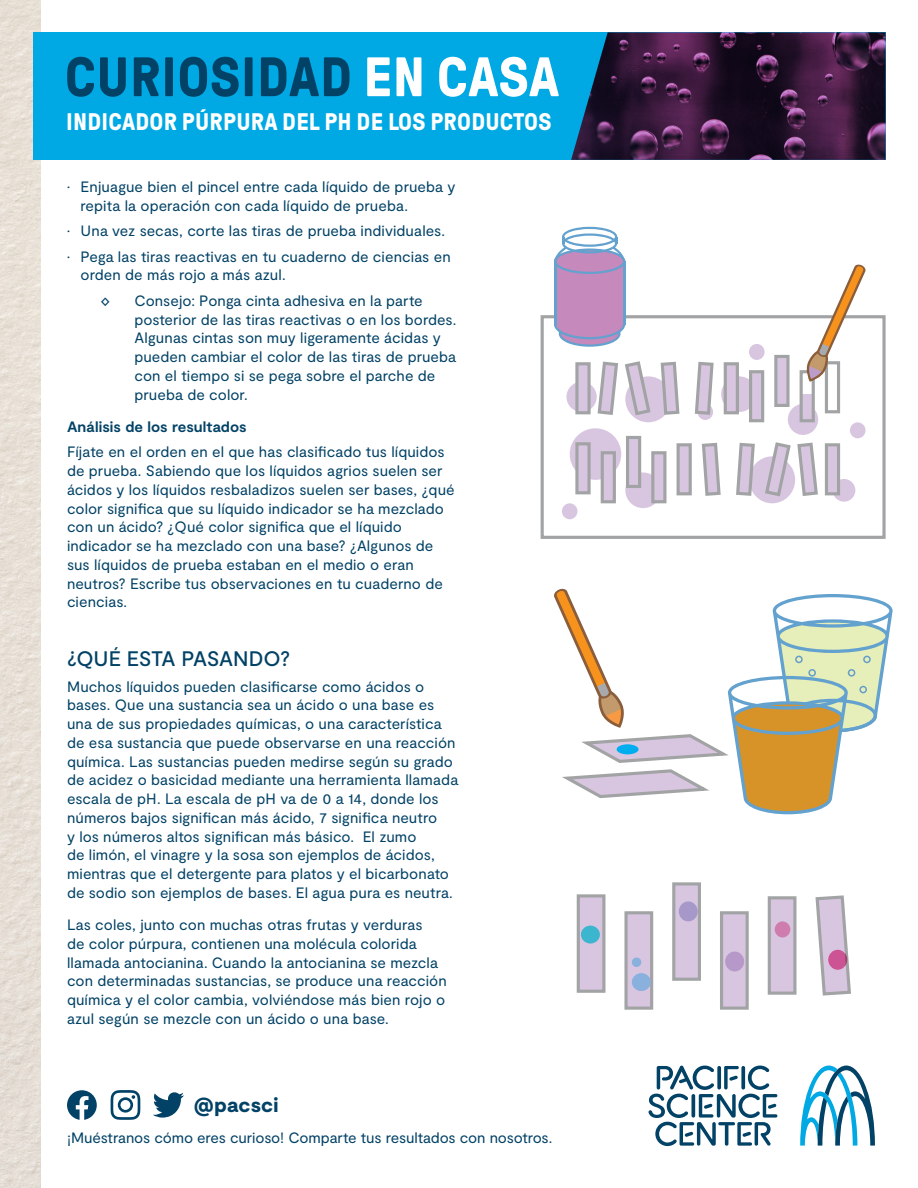
<style>
.page{position:relative;width:918px;height:1188px;background:#fff}
.page>*{position:absolute;margin:0;border:0;box-sizing:border-box;transform-origin:0 0}
.t1{font:700 55.5px "GT Pressura";letter-spacing:.01em;color:#024266}
.t2{font:700 24px "GT Pressura";letter-spacing:.01em;color:#fff}
.Heading1{font:500 21px "Moderat";letter-spacing:-.02em;color:#024266}
.t3{font:900 20.4px "Moderat";letter-spacing:.01em;color:#024266}
.Body{font:15px/18.8px "Moderat";letter-spacing:.005em;color:#024266}
.Body_PreBullets{font:700 15px "Moderat";letter-spacing:.005em;color:#024266}
.s1{color:#fff}
</style>
<div class="page">
<img style="left:0;top:0;width:40px;height:1188px">
<div style="left:33px;top:32px;width:853px;height:128px;background:#00a8e4"></div>
<img style="left:571px;top:32px;width:315px;height:128px">
<svg style="left:800px;top:1066px;width:75px;height:80px"></svg>
<svg style="left:648px;top:1065px;width:129px;height:81px"></svg>
<svg style="left:153px;top:1092px;width:31px;height:26px"></svg>
<svg style="left:111px;top:1090px;width:29px;height:30px"></svg>
<svg style="left:67px;top:1090px;width:30px;height:30px"></svg>
<div style="left:541px;top:315px;width:345px;height:224px;background:#fff;border:3px solid #a2a3a5"></div>
<div style="left:566px;top:382px;width:31px;height:30px;background:#d8c6e0;border-radius:50%"></div>
<div style="left:625px;top:376px;width:46px;height:46px;background:#d8c6e0;border-radius:50%"></div>
<div style="left:721px;top:376px;width:36px;height:36px;background:#d8c6e0;border-radius:50%"></div>
<div style="left:625px;top:472px;width:36px;height:36px;background:#d8c6e0;border-radius:50%"></div>
<div style="left:570px;top:428px;width:51px;height:52px;background:#d8c6e0;border-radius:50%"></div>
<div style="left:833px;top:479px;width:22px;height:23px;background:#d8c6e0;border-radius:50%"></div>
<div style="left:749px;top:456px;width:46px;height:47px;background:#d8c6e0;border-radius:50%"></div>
<div style="left:788px;top:404px;width:30px;height:31px;background:#d8c6e0;border-radius:50%"></div>
<svg style="left:697px;top:404px;width:16px;height:16px"></svg>
<div style="left:749px;top:344px;width:16px;height:16px;background:#d8c6e0;border-radius:50%"></div>
<div style="left:562px;top:503px;width:16px;height:16px;background:#d8c6e0;border-radius:50%"></div>
<div style="left:850px;top:422px;width:16px;height:16px;background:#d8c6e0;border-radius:50%"></div>
<div style="left:575px;top:362px;width:16px;height:52px;background:#d8c6e0;border:3px solid #a2a3a5"></div>
<svg style="left:596px;top:361px;width:56px;height:55px"></svg>
<svg style="left:659px;top:361px;width:21px;height:56px"></svg>
<svg style="left:694px;top:361px;width:20px;height:56px"></svg>
<div style="left:724px;top:362px;width:15px;height:52px;background:#d8c6e0;border:3px solid #a2a3a5"></div>
<div style="left:749px;top:370px;width:15px;height:52px;background:#d8c6e0;border:3px solid #a2a3a5"></div>
<div style="left:774px;top:355px;width:16px;height:52px;background:#d8c6e0;border:3px solid #a2a3a5"></div>
<div style="left:801px;top:394px;width:12px;height:27px;background:#d8c6e0"></div>
<div style="left:800px;top:370px;width:15px;height:52px;border:3px solid #a2a3a5"></div>
<div style="left:825px;top:361px;width:15px;height:52px;border:3px solid #a2a3a5"></div>
<div style="left:825px;top:443px;width:15px;height:52px;background:#d8c6e0;border:3px solid #a2a3a5"></div>
<svg style="left:764px;top:442px;width:54px;height:56px"></svg>
<svg style="left:736px;top:442px;width:21px;height:54px"></svg>
<svg style="left:701px;top:442px;width:20px;height:54px"></svg>
<div style="left:677px;top:443px;width:15px;height:52px;background:#d8c6e0;border:3px solid #a2a3a5"></div>
<div style="left:651px;top:451px;width:15px;height:52px;background:#d8c6e0;border:3px solid #a2a3a5"></div>
<div style="left:626px;top:436px;width:15px;height:52px;background:#d8c6e0;border:3px solid #a2a3a5"></div>
<div style="left:601px;top:451px;width:15px;height:52px;background:#d8c6e0;border:3px solid #a2a3a5"></div>
<div style="left:575px;top:442px;width:16px;height:52px;background:#d8c6e0;border:3px solid #a2a3a5"></div>
<svg style="left:554px;top:227px;width:71px;height:120px"></svg>
<svg style="left:804px;top:264px;width:62px;height:118px"></svg>
<svg style="left:554px;top:588px;width:339px;height:226px"></svg>
<div style="left:617px;top:744px;width:22px;height:10px;background:#00aeef;border-radius:50%"></div>
<div style="left:768px;top:896px;width:28px;height:99px;background:#d8c6e0;border:3px solid #a2a3a5"></div>
<div style="left:720px;top:911px;width:29px;height:99px;background:#d8c6e0;border:3px solid #a2a3a5"></div>
<div style="left:672px;top:882px;width:29px;height:99px;background:#d8c6e0;border:3px solid #a2a3a5"></div>
<div style="left:624px;top:911px;width:29px;height:99px;background:#d8c6e0;border:3px solid #a2a3a5"></div>
<div style="left:577px;top:894px;width:28px;height:99px;background:#d8c6e0;border:3px solid #a2a3a5"></div>
<svg style="left:815px;top:895px;width:36px;height:101px"></svg>
<div style="left:725px;top:952px;width:19px;height:19px;background:#b699c8;border-radius:50%"></div>
<div style="left:775px;top:921px;width:15px;height:16px;background:#ce7dae;border-radius:50%"></div>
<svg style="left:828px;top:950px;width:19px;height:20px"></svg>
<div style="left:679px;top:901px;width:19px;height:20px;background:#a699ca;border-radius:50%"></div>
<div style="left:632px;top:957px;width:9px;height:10px;background:#8ab0dd;border-radius:50%"></div>
<div style="left:632px;top:973px;width:19px;height:18px;background:#8ab0dd;border-radius:50%"></div>
<div style="left:581px;top:926px;width:19px;height:18px;background:#3cb5ce;border-radius:50%"></div>
<p class="t1" style="left:65px;top:47px;width:496px">CURIOSIDAD <span class="s1">EN CASA</span></p>
<p class="t2" style="left:66px;top:109px;width:487px">INDICADOR PÚRPURA DEL PH DE LOS PRODUCTOS</p>
<p class="Body" style="left:81px;top:178px;width:376px;text-indent:-14px">• Enjuague bien el pincel entre cada líquido de prueba y repita la operación con cada líquido de prueba.</p>
<p class="Body" style="left:67px;top:222px;width:380px">• Una vez secas, corte las tiras de prueba individuales.</p>
<p class="Body" style="left:81px;top:248px;width:372px;text-indent:-14px">• Pega las tiras reactivas en tu cuaderno de ciencias en orden de más rojo a más azul.</p>
<p class="Body" style="left:101px;top:292px;width:11px">◊</p>
<p class="Body" style="left:135px;top:292px;width:324px">Consejo: Ponga cinta adhesiva en la parte posterior de las tiras reactivas o en los bordes.<br>Algunas cintas son muy ligeramente ácidas y pueden cambiar el color de las tiras de prueba con el tiempo si se pega sobre el parche de prueba de color.</p>
<p class="Body_PreBullets" style="left:67px;top:418px;width:181px">Análisis de los resultados</p>
<p class="Body" style="left:67px;top:443px;width:389px">Fíjate en el orden en el que has clasificado tus líquidos de prueba. Sabiendo que los líquidos agrios suelen ser ácidos y los líquidos resbaladizos suelen ser bases, ¿qué color significa que su líquido indicador se ha mezclado con un ácido? ¿Qué color significa que el líquido indicador se ha mezclado con una base? ¿Algunos de sus líquidos de prueba estaban en el medio o eran neutros? Escribe tus observaciones en tu cuaderno de ciencias.</p>
<p class="Heading1" style="left:67px;top:647px;width:225px">¿QUÉ ESTA PASANDO?</p>
<p class="Body" style="left:67px;top:677px;width:393px">Muchos líquidos pueden clasificarse como ácidos o bases. Que una sustancia sea un ácido o una base es una de sus propiedades químicas, o una característica de esa sustancia que puede observarse en una reacción química. Las sustancias pueden medirse según su grado de acidez o basicidad mediante una herramienta llamada escala de pH. La escala de pH va de 0 a 14, donde los números bajos significan más ácido, 7 significa neutro<br>y los números altos significan más básico. El zumo<br>de limón, el vinagre y la sosa son ejemplos de ácidos, mientras que el detergente para platos y el bicarbonato de sodio son ejemplos de bases. El agua pura es neutra.</p>
<p class="Body" style="left:67px;top:916px;width:381px">Las coles, junto con muchas otras frutas y verduras<br>de color púrpura, contienen una molécula colorida llamada antocianina. Cuando la antocianina se mezcla con determinadas sustancias, se produce una reacción química y el color cambia, volviéndose más bien rojo o azul según se mezcle con un ácido o una base.</p>
<h3 class="t3" style="left:194px;top:1093px;width:86px">@pacsci</h3>
<p class="Body" style="left:67px;top:1129px;width:487px">¡Muéstranos cómo eres curioso! Comparte tus resultados con nosotros.</p>
</div>
